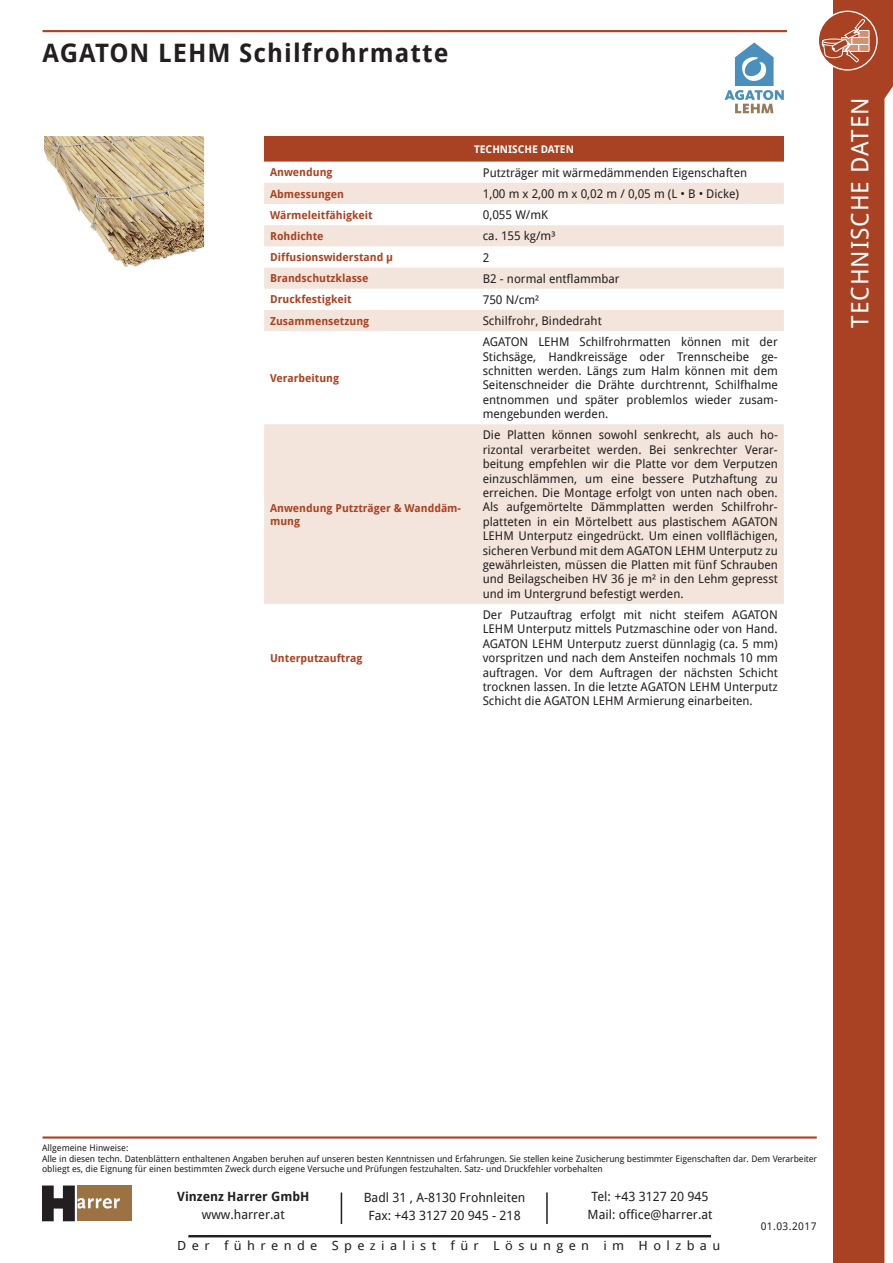
<style>
.page{position:relative;width:893px;height:1263px;background:#fff}
.page>*{position:absolute;margin:0;border:0;box-sizing:border-box;transform-origin:0 0}
.t1{font:700 25.35px "Droid Sans";letter-spacing:.04em;color:#231f20}
.t2{font:23.85px "Droid Sans";letter-spacing:.04em;color:#fff}
.t3{font:12.75px/18px "Droid Sans";color:#231f20;text-align:center}
.t4{font:700 12.75px "Droid Sans";color:#231f20}
.t5{font:12.6px "Droid Sans";letter-spacing:.4em;color:#231f20;scale:1.07 1}
.t6{font:12px/14.4px "Droid Sans";color:#231f20;text-align:justify}
.t7{font:700 10.95px/13.2px "Droid Sans";color:#a94222}
.t8{font:700 10.5px "Droid Sans";color:#fff}
.t9{font:10.5px "Droid Sans";letter-spacing:.04em;color:#231f20}
.t10{font:9px/10.8px "Droid Sans";letter-spacing:-.01em;color:#231f20}
</style>
<div class="page">
<div style="left:78px;top:1185px;width:54px;height:36px;background:#9d7242"></div>
<svg style="left:42px;top:1185px;width:78px;height:36px"></svg>
<hr style="left:341px;top:1192px;width:1px;height:32px;background:#231f20">
<hr style="left:546px;top:1192px;width:2px;height:32px;background:#231f20">
<div style="left:189px;top:1235px;width:522px;height:2px;border:1px solid #231f20"></div>
<hr style="left:43px;top:1136px;width:774px;height:2px;background:#a94222">
<div style="left:834px;top:0;width:59px;height:1263px;background:#a94222"></div>
<svg style="left:884px;top:86px;width:9px;height:1177px;background:#f9f3f1"></svg>
<svg style="left:818px;top:11px;width:60px;height:60px"></svg>
<div style="left:852px;top:37px;width:17px;height:7px;background:#cd9375"></div>
<div style="left:851px;top:37px;width:18px;height:8px;border:1px solid #fff"></div>
<div style="left:859px;top:45px;width:10px;height:6px;background:#cd9375"></div>
<div style="left:858px;top:44px;width:11px;height:8px;border:1px solid #fff"></div>
<div style="left:859px;top:30px;width:10px;height:7px;background:#cd9375"></div>
<div style="left:858px;top:30px;width:11px;height:8px;border:1px solid #fff"></div>
<svg style="left:822px;top:19px;width:43px;height:44px"></svg>
<hr style="left:43px;top:30px;width:744px;height:2px;background:#a94222">
<svg style="left:725px;top:43px;width:59px;height:70px"></svg>
<img style="left:44px;top:136px;width:160px;height:131px">
<div style="left:264px;top:136px;width:520px;height:26px;background:#a94222"></div>
<svg style="left:264px;top:183px;width:520px;height:421px;fill:#f4e5dc"></svg>
<svg style="left:264px;top:204px;width:520px;height:21px"></svg>
<h1 class="t1" style="left:43px;top:37px;width:407px">AGATON LEHM Schilfrohrmatte</h1>
<p class="t8" style="left:474px;top:142px;width:82px">Technische Daten</p>
<p class="t7" style="left:270px;top:166px;width:64px">Anwendung</p>
<p class="t6" style="left:483px;top:165px;width:266px">Putzträger mit wärmedämmenden Eigenschaften</p>
<p class="t7" style="left:270px;top:187px;width:75px">Abmessungen</p>
<p class="t6" style="left:483px;top:186px;width:258px">1,00 m x 2,00 m x 0,02 m / 0,05 m (L • B • Dicke)</p>
<p class="t7" style="left:270px;top:208px;width:104px">Wärmeleitfähigkeit</p>
<p class="t6" style="left:483px;top:208px;width:67px">0,055 W/mK</p>
<p class="t7" style="left:270px;top:229px;width:55px">Rohdichte</p>
<p class="t6" style="left:483px;top:229px;width:74px">ca. 155 kg/m³</p>
<p class="t7" style="left:270px;top:251px;width:124px">Diffusionswiderstand μ</p>
<p class="t6" style="left:483px;top:250px;width:8px">2</p>
<p class="t7" style="left:270px;top:272px;width:100px">Brandschutzklasse</p>
<p class="t6" style="left:483px;top:271px;width:138px">B2 - normal entflammbar</p>
<p class="t7" style="left:270px;top:293px;width:83px">Druckfestigkeit</p>
<p class="t6" style="left:483px;top:292px;width:58px">750 N/cm²</p>
<p class="t7" style="left:270px;top:314px;width:101px">Zusammensetzung</p>
<p class="t6" style="left:483px;top:314px;width:120px">Schilfrohr, Bindedraht</p>
<p class="t7" style="left:270px;top:371px;width:71px">Verarbeitung</p>
<p class="t7" style="left:270px;top:501px;width:193px">Anwendung Putzträger &amp; Wanddäm&shy;mung</p>
<p class="t7" style="left:270px;top:651px;width:94px">Unterputzauftrag</p>
<p class="t6" style="left:483px;top:335px;width:297px">AGATON LEHM Schilfrohrmatten können mit der Stichsäge, Handkreissäge oder Trennscheibe ge&shy;schnitten werden. Längs zum Halm können mit dem Seitenschneider die Drähte durchtrennt, Schilfhalme entnommen und später problemlos wieder zusam&shy;mengebunden werden.</p>
<p class="t6" style="left:483px;top:428px;width:297px">Die Platten können sowohl senkrecht, als auch ho&shy;rizontal verarbeitet werden. Bei senkrechter Verar&shy;beitung empfehlen wir die Platte vor dem Verputzen einzuschlämmen, um eine bessere Putzhaftung zu erreichen. Die Montage erfolgt von unten nach oben.<br>Als aufgemörtelte Dämmplatten werden Schilfrohr&shy;platteten in ein Mörtelbett aus plastischem AGATON LEHM Unterputz eingedrückt. Um einen vollflächigen, sicheren Verbund mit dem AGATON LEHM Unterputz zu gewährleisten, müssen die Platten mit fünf Schrauben und Beilagscheiben HV 36 je m² in den Lehm gepresst und im Untergrund befestigt werden.</p>
<p class="t6" style="left:483px;top:608px;width:297px">Der Putzauftrag erfolgt mit nicht steifem AGATON LEHM Unterputz mittels Putzmaschine oder von Hand.<br>AGATON LEHM Unterputz zuerst dünnlagig (ca. 5 mm) vorspritzen und nach dem Ansteifen nochmals 10 mm auftragen. Vor dem Auftragen der nächsten Schicht trocknen lassen. In die letzte AGATON LEHM Unterputz Schicht die AGATON LEHM Armierung einarbeiten.</p>
<h2 class="t2" style="left:845px;top:328px;width:232px;rotate:-90deg">Technische Daten</h2>
<p class="t10" style="left:42px;top:1142px;width:777px">Allgemeine Hinweise:<br>Alle in diesen techn. Datenblättern enthaltenen Angaben beruhen auf unseren besten Kenntnissen und Erfahrungen. Sie stellen keine Zusicherung bestimmter Eigenschaften dar. Dem Verarbeiter obliegt es, die Eignung für einen bestimmten Zweck durch eigene Versuche und Prüfungen festzuhalten. Satz- und Druckfehler vorbehalten</p>
<p class="t4" style="left:177px;top:1188px;width:134px">Vinzenz Harrer GmbH</p>
<p class="t3" style="left:202px;top:1205px;width:84px">www.harrer.at</p>
<p class="t3" style="left:364px;top:1189px;width:163px">Badl 31 , A-8130 Frohnleiten<br>Fax: +43 3127 20 945 - 218</p>
<p class="t3" style="left:588px;top:1187px;width:126px">Tel: +43 3127 20 945<br>Mail: office@harrer.at</p>
<p class="t5" style="left:177px;top:1238px;width:509px">Der führende Spezialist für Lösungen im Holzbau</p>
<p class="t9" style="left:761px;top:1220px;width:57px">01.03.2017</p>
</div>
